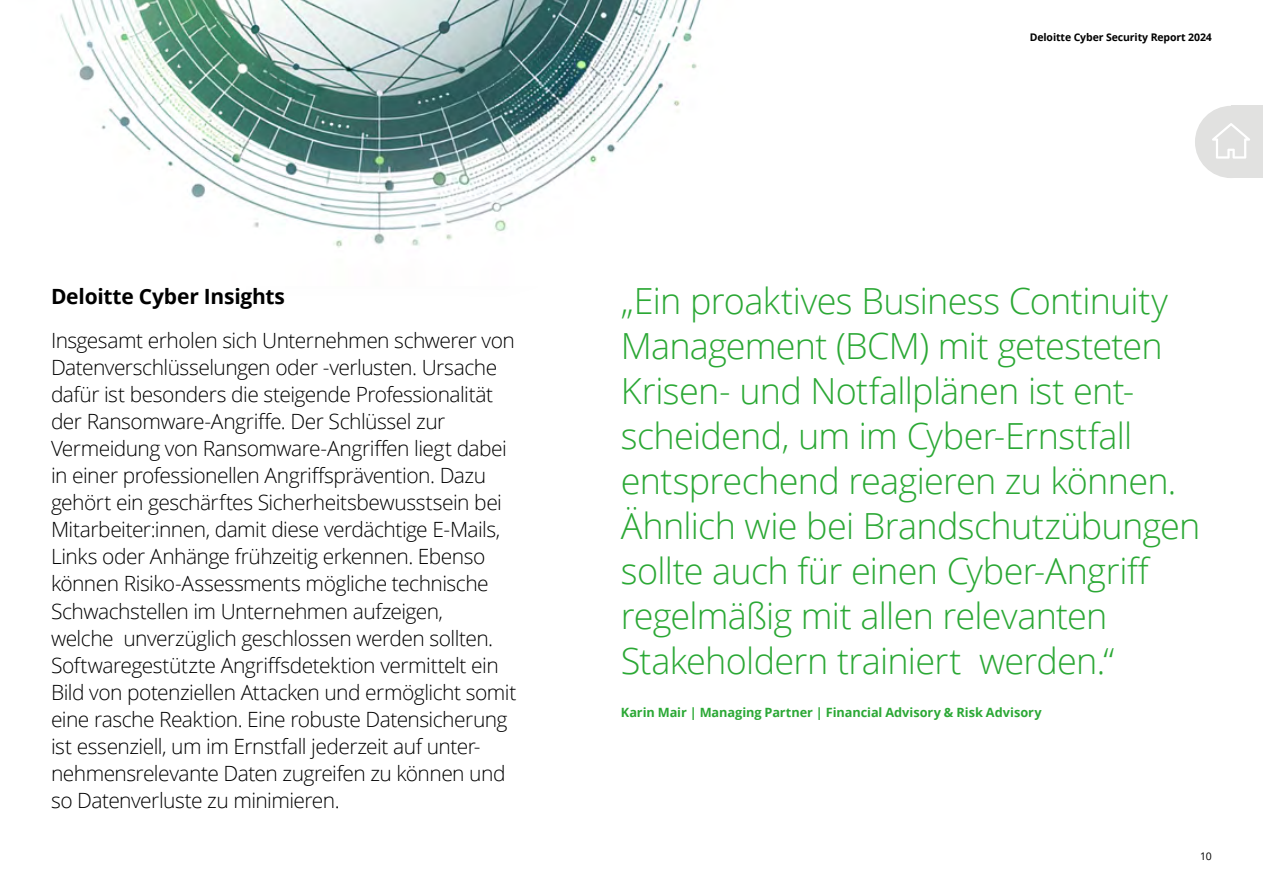
<style>
.page{position:relative;width:1263px;height:893px;background:#fff}
.page>*{position:absolute;margin:0;border:0;box-sizing:border-box;transform-origin:0 0}
.t1{font:300 36px/45px "Open Sans";letter-spacing:-.02em;color:#2ba835}
.t2{font:300 21px/27px "Open Sans";letter-spacing:-.025em;color:#000}
.t3{font:700 21px "Open Sans";letter-spacing:-.01em;color:#000}
.t4{font:700 12.75px "Open Sans";letter-spacing:-.005em;color:#2ba835}
.t5{font:700 10.5px "Open Sans";letter-spacing:-.01em;color:#000}
.t6{font:10.5px "Open Sans";color:#000}
</style>
<div class="page">
<svg style="left:1195px;top:106px;width:68px;height:72px"></svg>
<img style="left:60px;top:0;width:641px;height:248px">
<p class="t3" style="left:51px;top:282px;width:235px">Deloitte Cyber Insights</p>
<p class="t2" style="left:51px;top:327px;width:467px">Insgesamt erholen sich Unternehmen schwerer von Datenverschlüsselungen oder -verlusten. Ursache dafür ist besonders die steigende Professionalität der Ransomware-Angriffe. Der Schlüssel zur Vermeidung von Ransomware-Angriffen liegt dabei in einer professionellen Angriffsprävention. Dazu gehört ein geschärftes Sicherheitsbewusstsein bei Mitarbeiter:innen, damit diese verdächtige E-Mails, Links oder Anhänge frühzeitig erkennen. Ebenso können Risiko-Assessments mögliche technische Schwachstellen im Unternehmen aufzeigen,<br>welche unverzüglich geschlossen werden sollten.<br>Softwaregestützte Angriffsdetektion vermittelt ein Bild von potenziellen Attacken und ermöglicht somit eine rasche Reaktion. Eine robuste Datensicherung ist essenziell, um im Ernstfall jederzeit auf unter&shy;nehmensrelevante Daten zugreifen zu können und so Datenverluste zu minimieren.</p>
<p class="t5" style="left:1030px;top:30px;width:184px">Deloitte Cyber Security Report 2024</p>
<p class="t1" style="left:621px;top:277px;width:581px">„Ein proaktives Business Continuity Management (BCM) mit getesteten Krisen- und Notfallplänen ist ent&shy;scheidend, um im Cyber-Ernstfall entsprechend reagieren zu können.<br>Ähnlich wie bei Brandschutzübungen sollte auch für einen Cyber-Angriff regelmäßig mit allen relevanten Stakeholdern trainiert werden.“</p>
<p class="t4" style="left:621px;top:704px;width:422px">Karin Mair | Managing Partner | Financial Advisory &amp; Risk Advisory</p>
<p class="t6" style="left:1200px;top:849px;width:13px">10</p>
</div>
